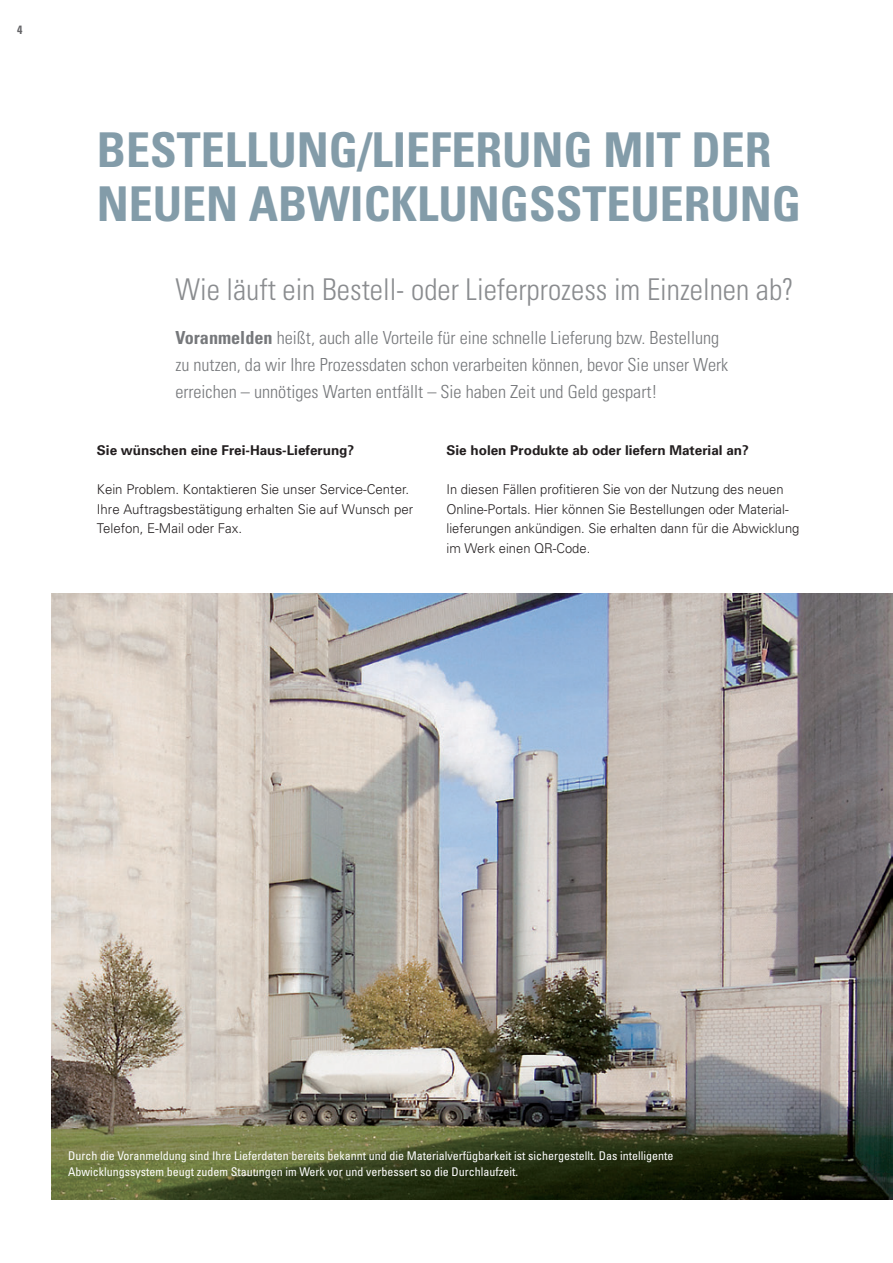
<style>
.page{position:relative;width:893px;height:1263px;background:#fff}
.page>*{position:absolute;margin:0;border:0;box-sizing:border-box;transform-origin:0 0}
.t1{font:700 condensed 48px/54px "Univers";color:#839ca9}
.t2{font:300 condensed 30px "Univers";color:#8a8c8f}
.t3{font:300 condensed 18px/27px "Univers";color:#76787b}
.t4{font:300 13.5px/19.5px "Univers";color:#231f20;scale:.96 1}
.t5{font:300 13.5px/19.5px "Univers";color:#231f20}
.t6{font:700 13.5px "Univers";color:#231f20}
.t7{font:condensed 12px/16.5px "Univers";color:#fff}
.t8{font:700 condensed 12px "Univers";color:#636366}
.s1{font-weight:700}
</style>
<div class="page">
<img style="left:51px;top:594px;width:842px;height:605px">
<p class="t8" style="left:17px;top:22px;width:7px">4</p>
<h1 class="t1" style="left:97px;top:122px;width:706px">BESTELLUNG/LIEFERUNG MIT DER<br>NEUEN ABWICKLUNGSSTEUERUNG</h1>
<h2 class="t2" style="left:175px;top:272px;width:620px">Wie läuft ein Bestell- oder Lieferprozess im Einzelnen ab?</h2>
<p class="t3" style="left:175px;top:324px;width:554px"><span class="s1">Voranmelden</span> heißt, auch alle Vorteile für eine schnelle Lieferung bzw. Bestellung zu nutzen, da wir Ihre Prozessdaten schon verarbeiten können, bevor Sie unser Werk erreichen – unnötiges Warten entfällt – Sie haben Zeit und Geld gespart!</p>
<p class="t6" style="left:97px;top:442px;width:259px">Sie wünschen eine Frei-Haus-Lieferung?</p>
<p class="t5" style="left:97px;top:479px;width:318px">Kein Problem. Kontaktieren Sie unser Service-Center.<br>Ihre Auftragsbestätigung erhalten Sie auf Wunsch per<br>Telefon, E-Mail oder Fax.</p>
<p class="t6" style="left:446px;top:442px;width:304px">Sie holen Produkte ab oder liefern Material an?</p>
<p class="t4" style="left:446px;top:479px;width:369px">In diesen Fällen profitieren Sie von der Nutzung des neuen Online-Portals. Hier können Sie Bestellungen oder Material&shy;lieferungen ankündigen. Sie erhalten dann für die Abwicklung im Werk einen QR-Code.</p>
<p class="t7" style="left:68px;top:1147px;width:607px">Durch die Voranmeldung sind Ihre Lieferdaten bereits bekannt und die Materialverfügbarkeit ist sichergestellt. Das intelligente<br>Abwicklungssystem beugt zudem Stauungen im Werk vor und verbessert so die Durchlaufzeit.</p>
</div>
